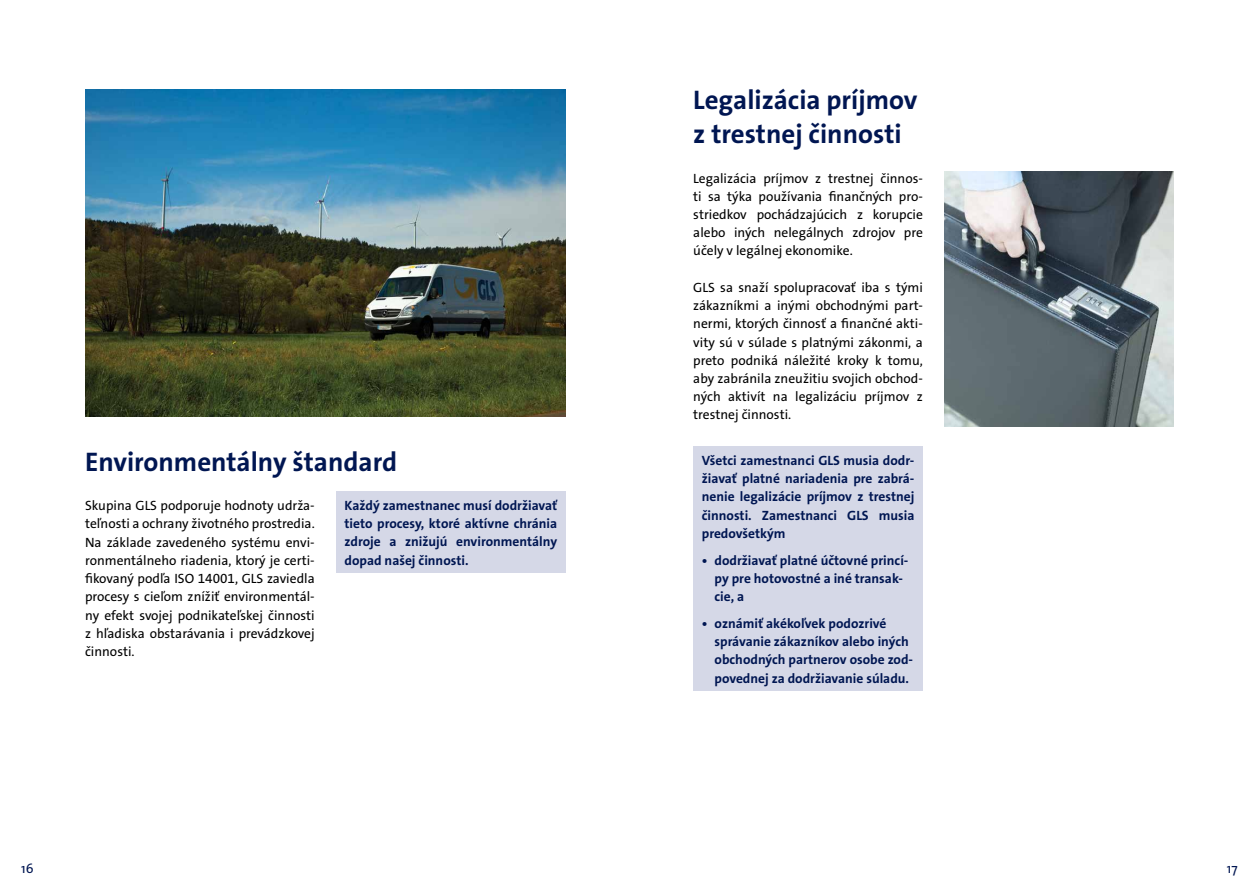
<style>
.page{position:relative;width:1259px;height:893px;background:#fff}
.page>*{position:absolute;margin:0;border:0;box-sizing:border-box;transform-origin:0 0}
.t1{font:700 27px/33.8px "The Sans GLS";color:#001652}
.t2{font:13.5px/18.3px "The Sans GLS";color:#000;text-align:justify}
.t3{font:700 13.5px/18.3px "The Sans GLS";color:#001652;text-align:justify}
.t4{font:13.5px "The Sans GLS";color:#001652}
</style>
<div class="page">
<div style="left:693px;top:446px;width:230px;height:245px;background:#d5d8e7"></div>
<div style="left:336px;top:491px;width:230px;height:82px;background:#d5d8e7"></div>
<img style="left:85px;top:89px;width:481px;height:328px">
<img style="left:944px;top:172px;width:230px;height:255px">
<h1 class="t1" style="left:85px;top:445px;width:313px">Environmentálny štandard</h1>
<p class="t2" style="left:85px;top:497px;width:231px">Skupina GLS podporuje hodnoty udrža&shy;teľnosti a ochrany životného prostredia.<br>Na základe zavedeného systému envi&shy;ronmentálneho riadenia, ktorý je certi&shy;fikovaný podľa ISO 14001, GLS zaviedla procesy s cieľom znížiť environmentál&shy;ny efekt svojej podnikateľskej činnosti z hľadiska obstarávania i prevádzkovej činnosti.</p>
<p class="t3" style="left:344px;top:496px;width:214px">Každý zamestnanec musí dodržiavať tieto procesy, ktoré aktívne chránia zdroje a znižujú environmentálny dopad našej činnosti.</p>
<h1 class="t1" style="left:693px;top:83px;width:226px">Legalizácia príjmov z trestnej činnosti</h1>
<p class="t2" style="left:693px;top:169px;width:231px">Legalizácia príjmov z trestnej činnos&shy;ti sa týka používania finančných pro&shy;striedkov pochádzajúcich z korupcie alebo iných nelegálnych zdrojov pre účely v legálnej ekonomike.</p>
<p class="t2" style="left:693px;top:278px;width:231px">GLS sa snaží spolupracovať iba s tými zákazníkmi a inými obchodnými part&shy;nermi, ktorých činnosť a finančné akti&shy;vity sú v súlade s platnými zákonmi, a preto podniká náležité kroky k tomu, aby zabránila zneužitiu svojich obchod&shy;ných aktivít na legalizáciu príjmov z trestnej činnosti.</p>
<p class="t3" style="left:702px;top:451px;width:214px">Všetci zamestnanci GLS musia dodr&shy;žiavať platné nariadenia pre zabrá&shy;nenie legalizácie príjmov z trestnej činnosti. Zamestnanci GLS musia predovšetkým</p>
<p class="t3" style="left:714px;top:551px;width:195px;text-align:left;text-indent:-13px">• dodržiavať platné účtovné princí&shy;py pre hotovostné a iné transak&shy;cie, a</p>
<p class="t3" style="left:714px;top:614px;width:200px;text-align:left;text-indent:-13px">• oznámiť akékoľvek podozrivé správanie zákazníkov alebo iných obchodných partnerov osobe zod&shy;povednej za dodržiavanie súladu.</p>
<p class="t4" style="left:21px;top:860px;width:14px">16</p>
<p class="t4" style="left:1227px;top:860px;width:12px">17</p>
</div>
